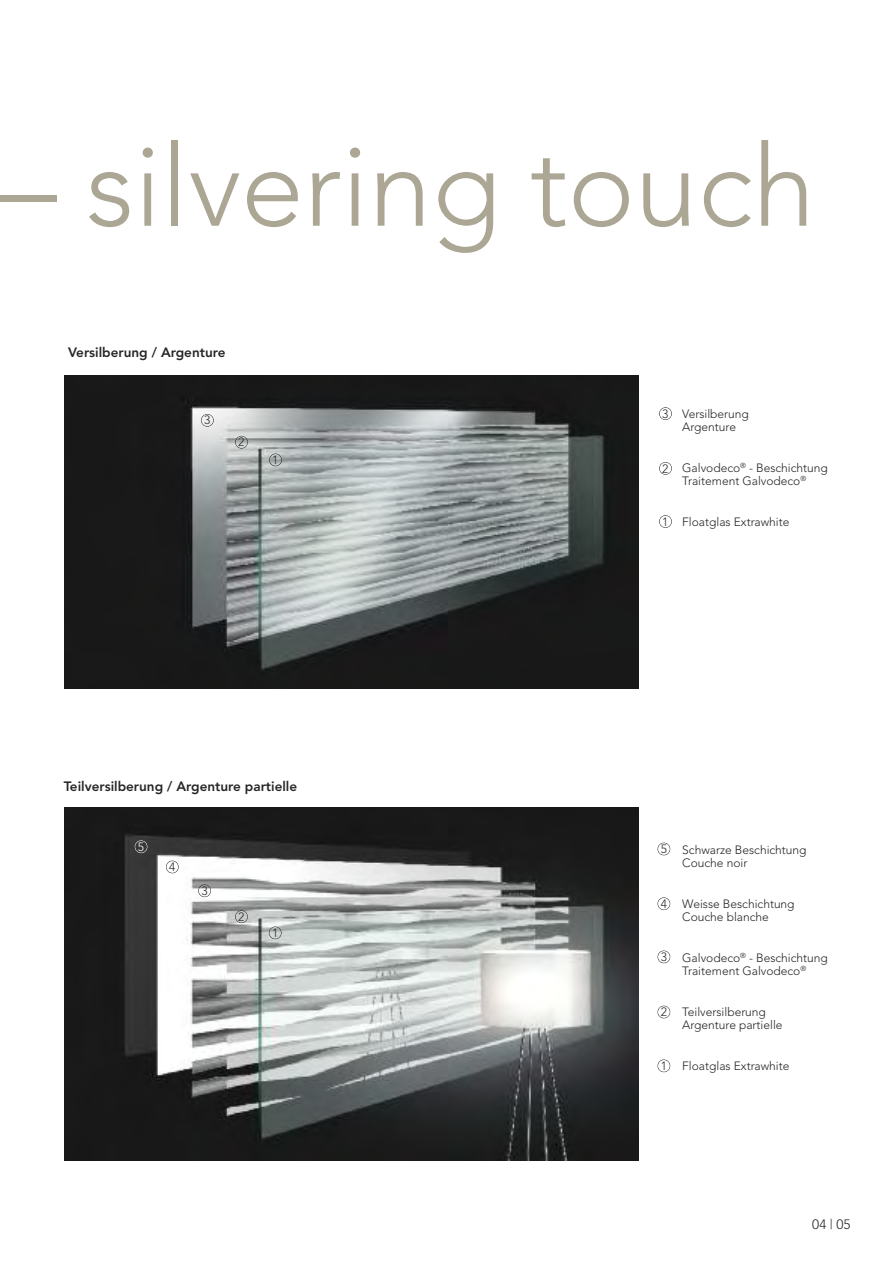
<style>
.page{position:relative;width:893px;height:1263px;background:#fff}
.page>*{position:absolute;margin:0;border:0;box-sizing:border-box;transform-origin:0 0}
.t1{font:300 113.4px "Avenir";color:#aca694}
.t2{font:800 13.5px "Avenir";color:#272627}
.t3{font:300 13.5px "Avenir";color:#272627}
.t4{font:300 12px/13.5px "Avenir";color:#272627}
.t5{font:300 12px "Avenir";color:#fff}
</style>
<div class="page">
<img style="left:64px;top:375px;width:575px;height:314px">
<img style="left:64px;top:808px;width:575px;height:352px">
<div style="left:659px;top:515px;width:13px;height:13px;border:1px solid #272627;border-radius:50%"></div>
<div style="left:659px;top:462px;width:13px;height:13px;border:1px solid #272627;border-radius:50%"></div>
<div style="left:659px;top:407px;width:13px;height:13px;border:1px solid #272627;border-radius:50%"></div>
<div style="left:269px;top:453px;width:13px;height:13px;border:1px solid #272627;border-radius:50%"></div>
<div style="left:235px;top:436px;width:13px;height:13px;border:1px solid #272627;border-radius:50%"></div>
<div style="left:201px;top:414px;width:13px;height:13px;border:1px solid #272627;border-radius:50%"></div>
<div style="left:657px;top:950px;width:13px;height:13px;border:1px solid #272627;border-radius:50%"></div>
<div style="left:657px;top:897px;width:13px;height:13px;border:1px solid #272627;border-radius:50%"></div>
<div style="left:657px;top:843px;width:13px;height:12px;border:1px solid #272627;border-radius:50%"></div>
<div style="left:657px;top:1059px;width:13px;height:13px;border:1px solid #272627;border-radius:50%"></div>
<div style="left:657px;top:1006px;width:13px;height:12px;border:1px solid #272627;border-radius:50%"></div>
<div style="left:198px;top:884px;width:13px;height:13px;border:1px solid #272627;border-radius:50%"></div>
<div style="left:166px;top:860px;width:13px;height:13px;border:1px solid #272627;border-radius:50%"></div>
<div style="left:135px;top:840px;width:12px;height:13px;border:1px solid #fff;border-radius:50%"></div>
<div style="left:269px;top:926px;width:13px;height:13px;border:1px solid #272627;border-radius:50%"></div>
<div style="left:235px;top:910px;width:13px;height:13px;border:1px solid #272627;border-radius:50%"></div>
<h1 class="t1" style="left:0;top:140px;width:817px">– silvering touch</h1>
<p class="t2" style="left:68px;top:347px;width:159px">Versilberung / Argenture</p>
<p class="t4" style="left:204px;top:414px;width:8px">3</p>
<p class="t4" style="left:238px;top:436px;width:8px">2</p>
<p class="t4" style="left:272px;top:454px;width:8px">1</p>
<p class="t2" style="left:64px;top:781px;width:235px">Teilversilberung / Argenture partielle</p>
<p class="t5" style="left:138px;top:842px;width:8px">5</p>
<p class="t4" style="left:169px;top:861px;width:8px">4</p>
<p class="t4" style="left:201px;top:885px;width:8px">3</p>
<p class="t4" style="left:238px;top:911px;width:8px">2</p>
<p class="t4" style="left:272px;top:927px;width:8px">1</p>
<p class="t4" style="left:662px;top:408px;width:8px">3</p>
<p class="t4" style="left:662px;top:463px;width:8px">2</p>
<p class="t4" style="left:662px;top:516px;width:8px">1</p>
<p class="t4" style="left:682px;top:408px;width:68px">Versilberung<br>Argenture</p>
<p class="t4" style="left:682px;top:462px;width:147px">Galvodeco<sup>®</sup> - Beschichtung<br>Traitement Galvodeco<sup>®</sup></p>
<p class="t4" style="left:682px;top:516px;width:109px">Floatglas Extrawhite</p>
<p class="t4" style="left:661px;top:843px;width:8px">5</p>
<p class="t4" style="left:661px;top:898px;width:8px">4</p>
<p class="t4" style="left:661px;top:951px;width:8px">3</p>
<p class="t4" style="left:661px;top:1006px;width:8px">2</p>
<p class="t4" style="left:661px;top:1060px;width:8px">1</p>
<p class="t4" style="left:682px;top:844px;width:126px">Schwarze Beschichtung<br>Couche noir</p>
<p class="t4" style="left:682px;top:898px;width:114px">Weisse Beschichtung<br>Couche blanche</p>
<p class="t4" style="left:682px;top:952px;width:147px">Galvodeco<sup>®</sup> - Beschichtung<br>Traitement Galvodeco<sup>®</sup></p>
<p class="t4" style="left:682px;top:1006px;width:102px">Teilversilberung<br>Argenture partielle</p>
<p class="t4" style="left:682px;top:1060px;width:109px">Floatglas Extrawhite</p>
<p class="t3" style="left:812px;top:1219px;width:40px">04 | 05</p>
</div>
